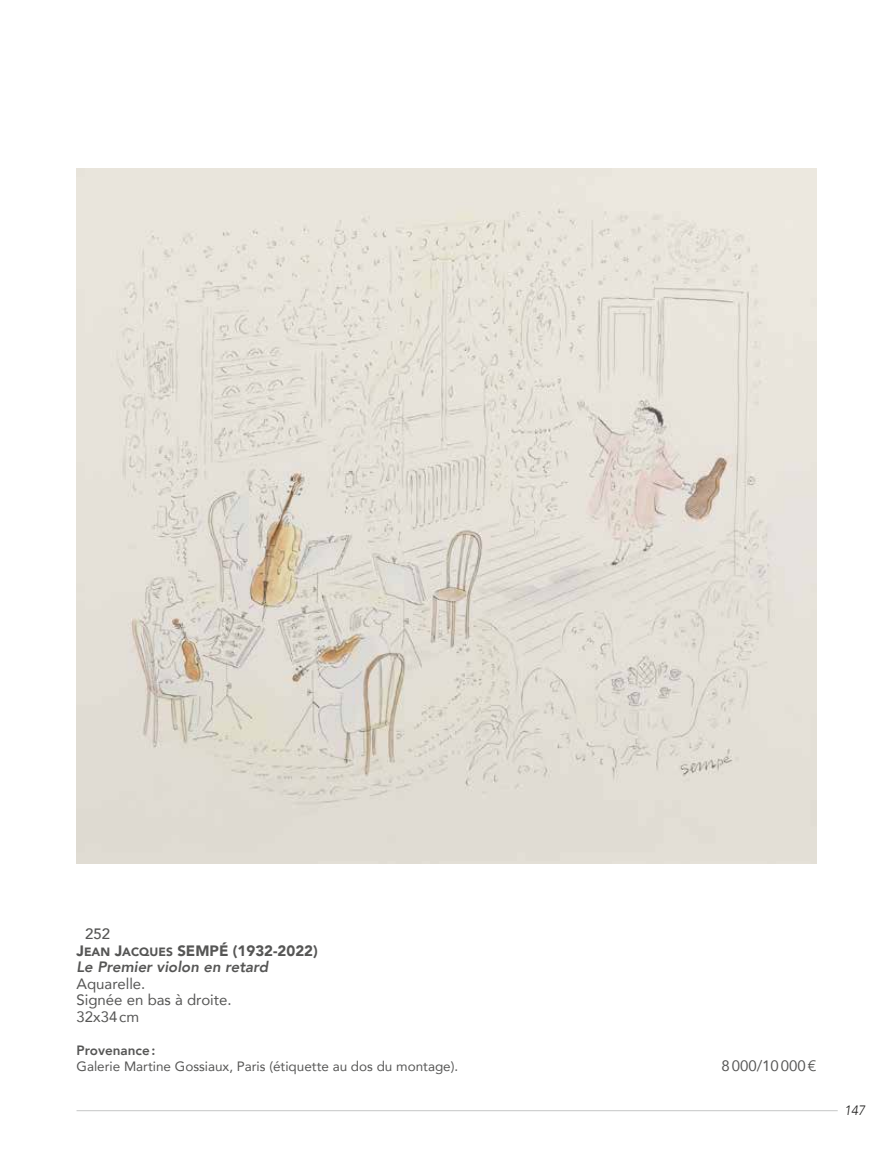
<style>
.page{position:relative;width:893px;height:1149px;background:#fff}
.page>*{position:absolute;margin:0;border:0;box-sizing:border-box;transform-origin:0 0}
.t1{font:15px/16.5px "Avenir";color:#565655}
.t2{font:italic 800 15px "Avenir";color:#565655}
.t3{font:15px "Avenir Black SC800";color:#565655}
.t4{font:500 15px "Avenir";color:#565655}
.t5{font:13.5px "Avenir";color:#565655}
.t6{font:800 13.5px "Avenir";color:#565655}
.t7{font:italic 300 13.5px "Avenir";color:#181716}
.t8{font:12px "Avenir Black SC800";color:#565655}
.s1{font-size:15px}
</style>
<div class="page">
<hr style="left:77px;top:1109px;width:761px;height:1px;background:#c5c6c6">
<img style="left:77px;top:168px;width:739px;height:694px">
<p class="t4" style="left:85px;top:920px;width:27px">252</p>
<p class="t8" style="left:77px;top:940px;width:113px"><span class="s1">J</span>EAN <span class="s1">J</span>ACQUES <span class="s1">SEMP</span></p>
<p class="t3" style="left:219px;top:937px;width:100px">É (1932-2022)</p>
<p class="t2" style="left:77px;top:957px;width:193px">Le Premier violon en retard</p>
<p class="t1" style="left:77px;top:974px;width:157px">Aquarelle.<br>Signée en bas à droite.<br>32x34cm</p>
<p class="t6" style="left:77px;top:1039px;width:80px">Provenance:</p>
<p class="t5" style="left:77px;top:1055px;width:383px">Galerie Martine Gossiaux, Paris (étiquette au dos du montage).</p>
<p class="t1" style="left:721px;top:1056px;width:96px">8000/10000€</p>
<p class="t7" style="left:844px;top:1102px;width:23px">147</p>
</div>
